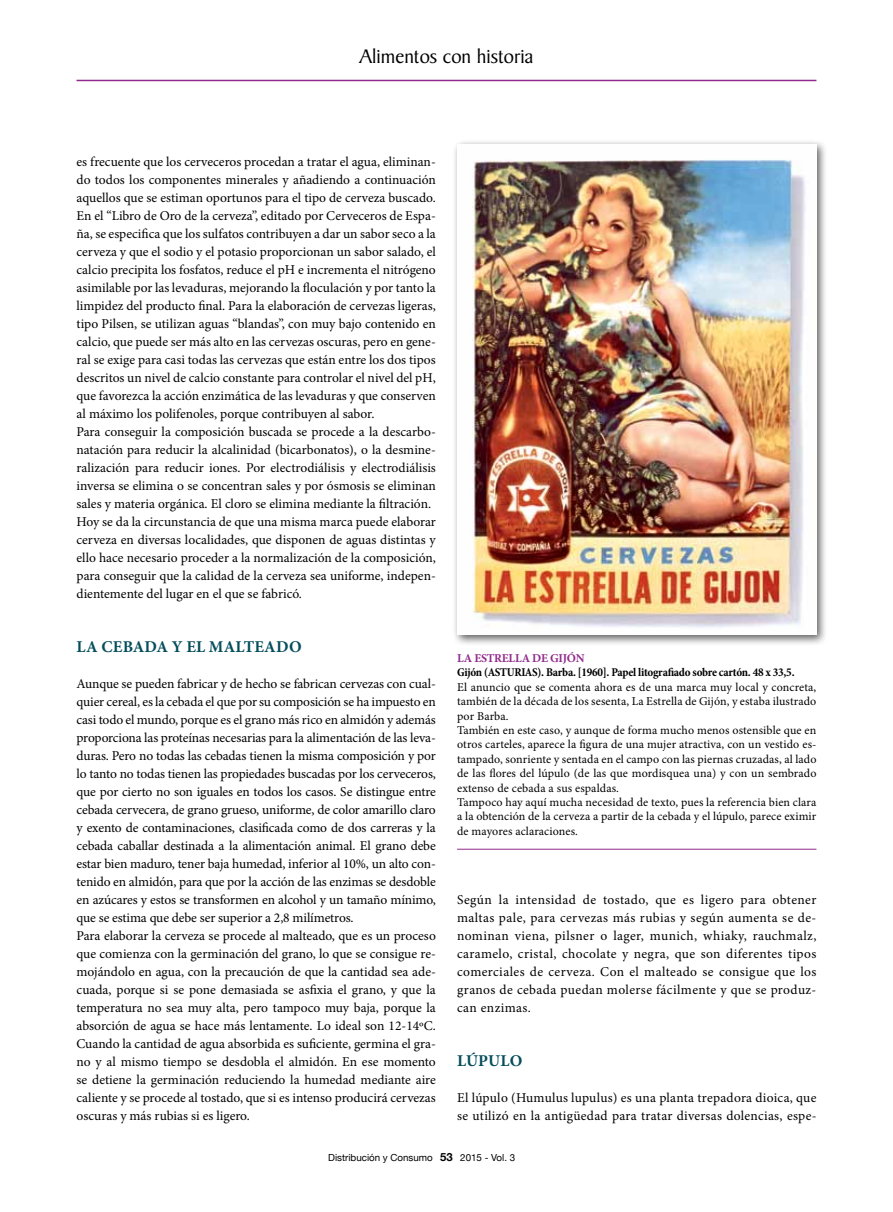
<style>
.page{position:relative;width:893px;height:1212px;background:#fff}
.page>*{position:absolute;margin:0;border:0;box-sizing:border-box;transform-origin:0 0}
.t1{font:21px "Baker Signet BT";color:#000}
.t2{font:700 16.5px "Minion Pro";letter-spacing:.065em;color:#044d5b}
.t3{font:13.5px/18px "Minion Pro";color:#000}
.t4{font:13.5px/18px "Minion Pro";letter-spacing:.02em;color:#000}
.t5{font:12px/14.4px "Minion Pro";letter-spacing:.01em;color:#000}
.t6{font:700 condensed 12px "Minion Pro";letter-spacing:-.02em;color:#000}
.t7{font:700 12px "Minion Pro";letter-spacing:-.02em;color:#912a8c}
.t8{font:9.75px "Helvetica Neue";color:#000}
.s1{font-weight:700;font-size:11.25px}
</style>
<div class="page">
<div style="left:452px;top:139px;width:376px;height:507px;background:#000;opacity:.63"></div>
<img style="left:457px;top:145px;width:359px;height:490px">
<hr style="left:457px;top:849px;width:359px;height:1px;background:#912a8c">
<hr style="left:77px;top:80px;width:739px;height:1px;background:#912a8c">
<h1 class="t1" style="left:359px;top:44px;width:175px">Alimentos con historia</h1>
<p class="t3" style="left:77px;top:153px;width:361px">es frecuente que los cerveceros procedan a tratar el agua, eliminan&shy;do todos los componentes minerales y añadiendo a continuación aquellos que se estiman oportunos para el tipo de cerveza buscado.<br>En el “Libro de Oro de la cerveza”, editado por Cerveceros de Espa&shy;ña, se especifica que los sulfatos contribuyen a dar un sabor seco a la cerveza y que el sodio y el potasio proporcionan un sabor salado, el calcio precipita los fosfatos, reduce el pH e incrementa el nitrógeno asimilable por las levaduras, mejorando la floculación y por tanto la limpidez del producto final. Para la elaboración de cervezas ligeras, tipo Pilsen, se utilizan aguas “blandas”, con muy bajo contenido en calcio, que puede ser más alto en las cervezas oscuras, pero en gene&shy;ral se exige para casi todas las cervezas que están entre los dos tipos descritos un nivel de calcio constante para controlar el nivel del pH, que favorezca la acción enzimática de las levaduras y que conserven al máximo los polifenoles, porque contribuyen al sabor.<br>Para conseguir la composición buscada se procede a la descarbo&shy;natación para reducir la alcalinidad (bicarbonatos), o la desmine&shy;ralización para reducir iones. Por electrodiálisis y electrodiálisis inversa se elimina o se concentran sales y por ósmosis se eliminan sales y materia orgánica. El cloro se elimina mediante la filtración.<br>Hoy se da la circunstancia de que una misma marca puede elaborar cerveza en diversas localidades, que disponen de aguas distintas y ello hace necesario proceder a la normalización de la composición, para conseguir que la calidad de la cerveza sea uniforme, indepen&shy;dientemente del lugar en el que se fabricó.</p>
<p class="t2" style="left:77px;top:635px;width:227px">LA CEBADA Y EL MALTEADO</p>
<p class="t3" style="left:77px;top:675px;width:361px">Aunque se pueden fabricar y de hecho se fabrican cervezas con cual&shy;quier cereal, es la cebada el que por su composición se ha impuesto en casi todo el mundo, porque es el grano más rico en almidón y además proporciona las proteínas necesarias para la alimentación de las leva&shy;duras. Pero no todas las cebadas tienen la misma composición y por lo tanto no todas tienen las propiedades buscadas por los cerveceros, que por cierto no son iguales en todos los casos. Se distingue entre cebada cervecera, de grano grueso, uniforme, de color amarillo claro y exento de contaminaciones, clasificada como de dos carreras y la cebada caballar destinada a la alimentación animal. El grano debe estar bien maduro, tener baja humedad, inferior al 10%, un alto con&shy;tenido en almidón, para que por la acción de las enzimas se desdoble en azúcares y estos se transformen en alcohol y un tamaño mínimo, que se estima que debe ser superior a 2,8 milímetros.<br>Para elaborar la cerveza se procede al malteado, que es un proceso que comienza con la germinación del grano, lo que se consigue re&shy;mojándolo en agua, con la precaución de que la cantidad sea ade&shy;cuada, porque si se pone demasiada se asfixia el grano, y que la temperatura no sea muy alta, pero tampoco muy baja, porque la absorción de agua se hace más lentamente. Lo ideal son 12-14ºC.<br>Cuando la cantidad de agua absorbida es suficiente, germina el gra&shy;no y al mismo tiempo se desdobla el almidón. En ese momento se detiene la germinación reduciendo la humedad mediante aire caliente y se procede al tostado, que si es intenso producirá cervezas oscuras y más rubias si es ligero.</p>
<p class="t7" style="left:457px;top:650px;width:120px">LA ESTRELLA DE GIJÓN</p>
<p class="t6" style="left:457px;top:664px;width:339px">Gijón (ASTURIAS). Barba. [1960]. Papel litografiado sobre cartón. 48 x 33,5.</p>
<p class="t5" style="left:457px;top:680px;width:361px">El anuncio que se comenta ahora es de una marca muy local y concreta, también de la década de los sesenta, La Estrella de Gijón, y estaba ilustrado por Barba.<br>También en este caso, y aunque de forma mucho menos ostensible que en otros carteles, aparece la figura de una mujer atractiva, con un vestido es&shy;tampado, sonriente y sentada en el campo con las piernas cruzadas, al lado de las flores del lúpulo (de las que mordisquea una) y con un sembrado extenso de cebada a sus espaldas.<br>Tampoco hay aquí mucha necesidad de texto, pues la referencia bien clara a la obtención de la cerveza a partir de la cebada y el lúpulo, parece eximir de mayores aclaraciones.</p>
<p class="t3" style="left:457px;top:891px;width:361px;text-align:justify">Según la intensidad de tostado, que es ligero para obtener maltas pale, para cervezas más rubias y según aumenta se de&shy;nominan viena, pilsner o lager, munich, whiaky, rauchmalz, caramelo, cristal, chocolate y negra, que son diferentes tipos comerciales de cerveza. Con el malteado se consigue que los granos de cebada puedan molerse fácilmente y que se produz&shy;can enzimas.</p>
<p class="t2" style="left:457px;top:1049px;width:67px">LÚPULO</p>
<p class="t4" style="left:457px;top:1089px;width:361px">El lúpulo (Humulus lupulus) es una planta trepadora dioica, que se utilizó en la antigüedad para tratar diversas dolencias, espe-</p>
<p class="t8" style="left:328px;top:1152px;width:188px">Distribución y Consumo <span class="s1">53</span> 2015 - Vol. 3</p>
</div>
